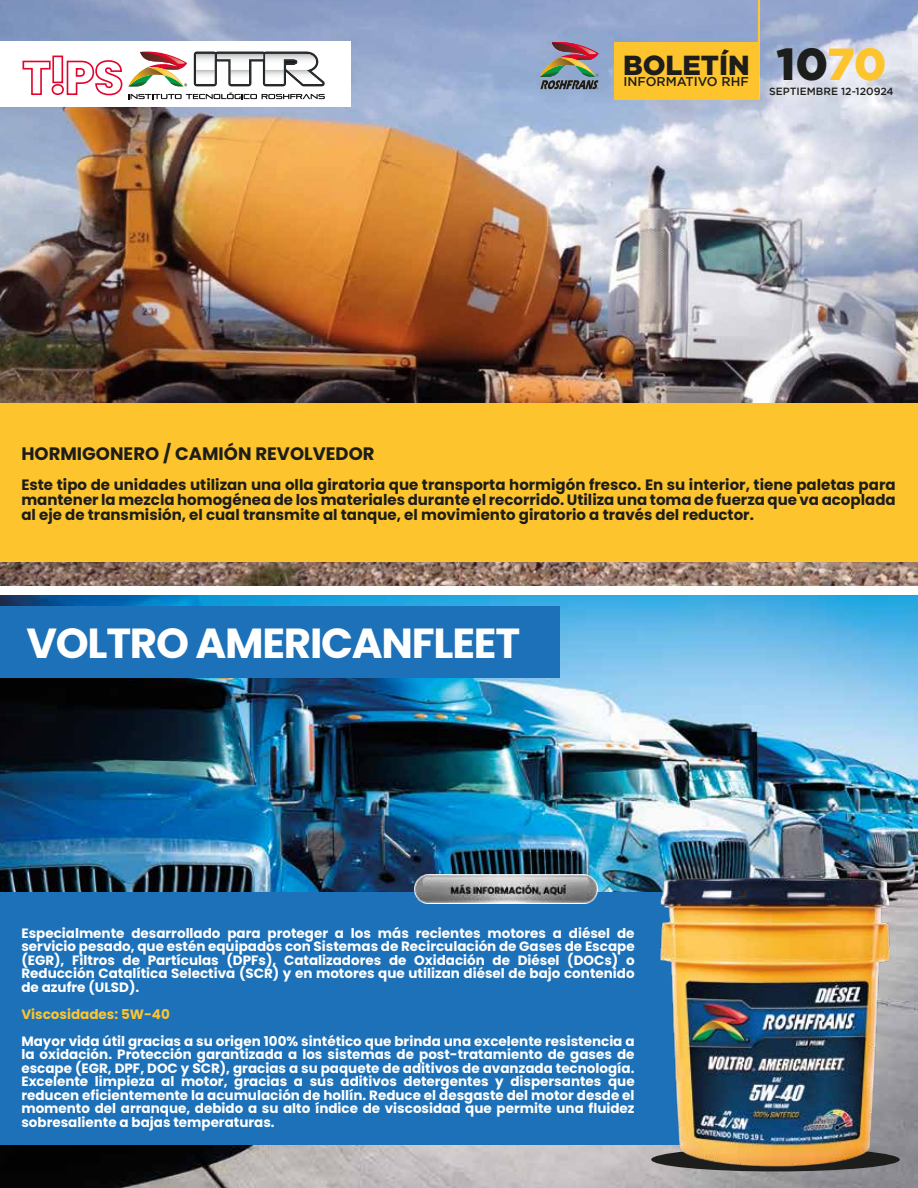
<style>
.page{position:relative;width:918px;height:1188px;background:#fff}
.page>*{position:absolute;margin:0;border:0;box-sizing:border-box;transform-origin:0 0}
.t1{font:900 44.85px "Gotham";color:#1d1d1b}
.t2{font:700 42px "Poppins";letter-spacing:-.03em;color:#fff}
.t3{font:900 27.6px "Gotham";color:#1d1d1b}
.t4{font:700 18px "Poppins";color:#1d1d1b}
.t5{font:700 15px/15px "Poppins";color:#1d1d1b;text-align:justify}
.t6{font:700 13.5px/13.5px "Poppins";color:#fff;text-align:justify}
.t7{font:700 13.5px "Poppins";color:#fdc42d}
.t8{font:500 12.75px "Gotham";color:#1d1d1b}
.t9{font:500 10.5px "Gotham";color:#1d1d1b}
.s1{color:#fdc42d}
</style>
<div class="page">
<img style="left:0;top:596px;width:918px;height:592px">
<img style="left:0;top:0;width:918px;height:585px">
<div style="left:0;top:41px;width:350px;height:66px;background:#fff"></div>
<svg style="left:22px;top:51px;width:303px;height:48px"></svg>
<svg style="left:540px;top:41px;width:59px;height:48px;background:#887e82"></svg>
<hr style="left:758px;top:0;width:1px;height:99px;background:#fdc42d">
<div style="left:615px;top:42px;width:144px;height:57px;background:#fdc42d"></div>
<div style="left:0;top:404px;width:918px;height:158px;background:#fdc42d"></div>
<div style="left:0;top:607px;width:559px;height:71px;background:#1d71b8"></div>
<div style="left:0;top:893px;width:776px;height:252px;background:#1d71b8"></div>
<img style="left:414px;top:875px;width:184px;height:28px">
<img style="left:652px;top:869px;width:247px;height:307px">
<h3 class="t3" style="left:623px;top:49px;width:128px">BOLETÍN</h3>
<p class="t8" style="left:623px;top:74px;width:127px">INFORMATIVO RHF</p>
<h1 class="t1" style="left:776px;top:38px;width:112px">10<span class="s1">70</span></h1>
<p class="t9" style="left:769px;top:85px;width:126px">SEPTIEMBRE 12-120924</p>
<h3 class="t4" style="left:21px;top:443px;width:355px">HORMIGONERO / CAMIÓN REVOLVEDOR</h3>
<p class="t5" style="left:21px;top:477px;width:876px">Este tipo de unidades utilizan una olla giratoria que transporta hormigón fresco. En su interior, tiene paletas para mantener la mezcla homogénea de los materiales durante el recorrido. Utiliza una toma de fuerza que va acoplada al eje de transmisión, el cual transmite al tanque, el movimiento giratorio a través del reductor.</p>
<h2 class="t2" style="left:26px;top:619px;width:495px">VOLTRO AMERICANFLEET</h2>
<p class="t6" style="left:21px;top:927px;width:615px">Especialmente desarrollado para proteger a los más recientes motores a diésel de servicio pesado, que estén equipados con Sistemas de Recirculación de Gases de Escape (EGR), Filtros de Partículas (DPFs), Catalizadores de Oxidación de Diésel (DOCs) o Reducción Catalítica Selectiva (SCR) y en motores que utilizan diésel de bajo contenido de azufre (ULSD).</p>
<p class="t7" style="left:21px;top:1006px;width:150px">Viscosidades: 5W-40</p>
<p class="t6" style="left:21px;top:1035px;width:615px">Mayor vida útil gracias a su origen 100% sintético que brinda una excelente resistencia a la oxidación. Protección garantizada a los sistemas de post-tratamiento de gases de escape (EGR, DPF, DOC y SCR), gracias a su paquete de aditivos de avanzada tecnología.<br>Excelente limpieza al motor, gracias a sus aditivos detergentes y dispersantes que reducen eficientemente la acumulación de hollín. Reduce el desgaste del motor desde el momento del arranque, debido a su alto índice de viscosidad que permite una fluidez sobresaliente a bajas temperaturas.</p>
</div>
